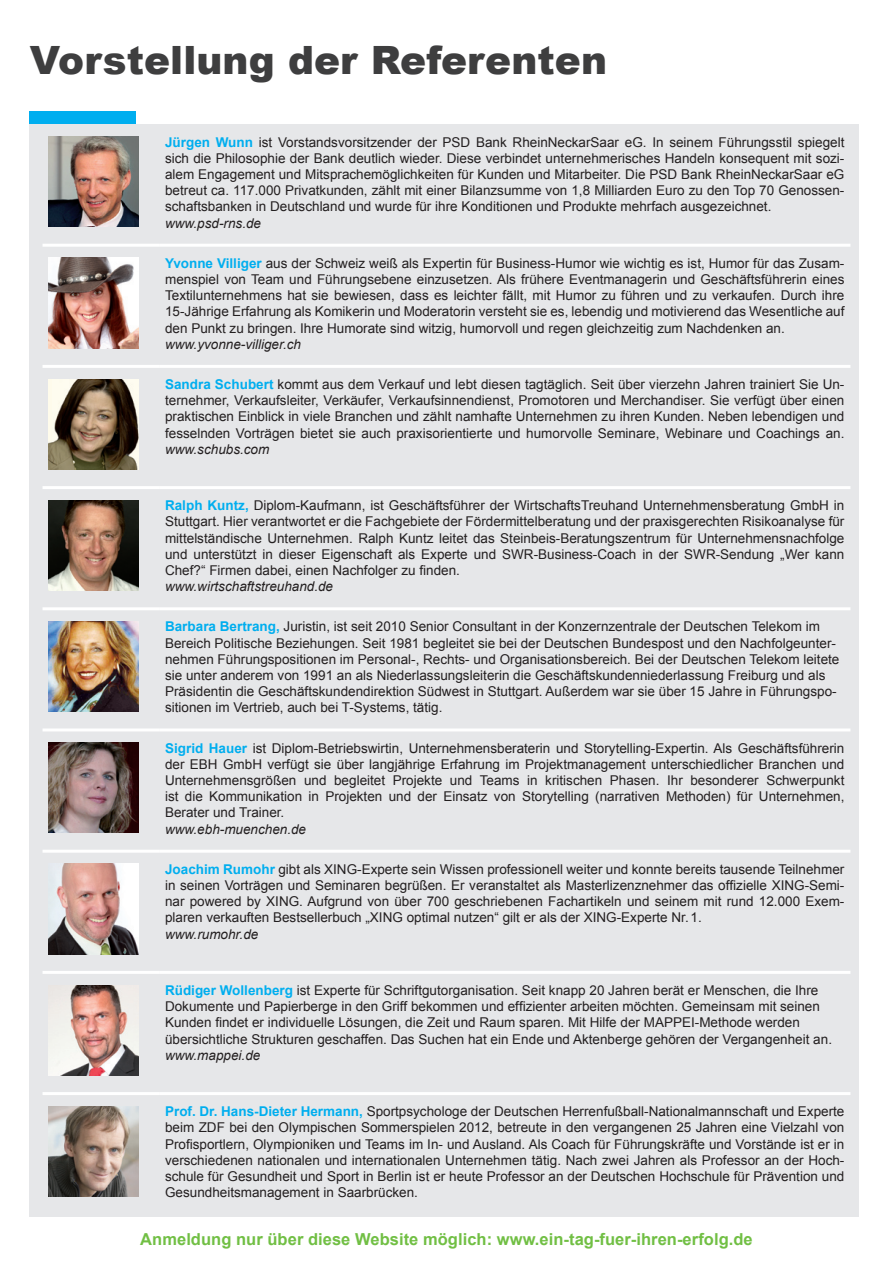
<style>
.page{position:relative;width:893px;height:1263px;background:#fff}
.page>*{position:absolute;margin:0;border:0;box-sizing:border-box;transform-origin:0 0}
.t1{font:900 39px "Arial";letter-spacing:.005em;color:#3e3e3f}
.t2{font:700 16.5px "Arial";letter-spacing:.005em;color:#71bf44}
.t3{font:13.5px/16.2px "Arial";color:#231f20;text-align:justify}
.t4{font:italic 13.5px "Arial";color:#231f20}
.s1{font-weight:700;color:#00aeef}
</style>
<div class="page">
<div style="left:30px;top:124px;width:829px;height:1093px;background:#e6e7e9"></div>
<div style="left:30px;top:111px;width:106px;height:13px;background:#00aeef"></div>
<hr style="left:43px;top:850px;width:116px;height:3px;background:#fff">
<hr style="left:159px;top:850px;width:691px;height:3px;background:#fff">
<hr style="left:43px;top:971px;width:116px;height:3px;background:#fff">
<hr style="left:159px;top:971px;width:691px;height:3px;background:#fff">
<hr style="left:43px;top:1092px;width:116px;height:3px;background:#fff">
<hr style="left:159px;top:1092px;width:691px;height:3px;background:#fff">
<hr style="left:43px;top:244px;width:116px;height:3px;background:#fff">
<hr style="left:159px;top:244px;width:691px;height:3px;background:#fff">
<hr style="left:43px;top:365px;width:116px;height:3px;background:#fff">
<hr style="left:159px;top:365px;width:691px;height:3px;background:#fff">
<hr style="left:43px;top:486px;width:116px;height:3px;background:#fff">
<hr style="left:159px;top:486px;width:691px;height:3px;background:#fff">
<hr style="left:43px;top:607px;width:116px;height:3px;background:#fff">
<hr style="left:159px;top:607px;width:691px;height:3px;background:#fff">
<hr style="left:43px;top:728px;width:116px;height:3px;background:#fff">
<hr style="left:159px;top:728px;width:691px;height:3px;background:#fff">
<img style="left:49px;top:137px;width:90px;height:90px">
<img style="left:49px;top:258px;width:90px;height:90px">
<img style="left:49px;top:379px;width:90px;height:90px">
<img style="left:49px;top:500px;width:90px;height:90px">
<img style="left:49px;top:621px;width:90px;height:91px">
<img style="left:49px;top:743px;width:90px;height:90px">
<img style="left:49px;top:864px;width:90px;height:90px">
<img style="left:49px;top:985px;width:90px;height:90px">
<img style="left:49px;top:1106px;width:90px;height:90px">
<h1 class="t1" style="left:30px;top:32px;width:579px">Vorstellung der Referenten</h1>
<p class="t3" style="left:165px;top:134px;width:681px"><span class="s1">Jürgen Wunn</span> ist Vorstandsvorsitzender der PSD Bank RheinNeckarSaar eG. In seinem Führungsstil spiegelt sich die Philosophie der Bank deutlich wieder. Diese verbindet unternehmerisches Handeln konsequent mit sozi&shy;alem Engagement und Mitsprachemöglichkeiten für Kunden und Mitarbeiter. Die PSD Bank RheinNeckarSaar eG betreut ca. 117.000 Privatkunden, zählt mit einer Bilanzsumme von 1,8 Milliarden Euro zu den Top 70 Genossen&shy;schaftsbanken in Deutschland und wurde für ihre Konditionen und Produkte mehrfach ausgezeichnet.</p>
<p class="t4" style="left:165px;top:214px;width:98px">www.psd-rns.de</p>
<p class="t3" style="left:165px;top:255px;width:681px"><span class="s1">Yvonne Villiger</span> aus der Schweiz weiß als Expertin für Business-Humor wie wichtig es ist, Humor für das Zusam&shy;menspiel von Team und Führungsebene einzusetzen. Als frühere Eventmanagerin und Geschäftsführerin eines Textilunternehmens hat sie bewiesen, dass es leichter fällt, mit Humor zu führen und zu verkaufen. Durch ihre 15-Jährige Erfahrung als Komikerin und Moderatorin versteht sie es, lebendig und motivierend das Wesentliche auf den Punkt zu bringen. Ihre Humorate sind witzig, humorvoll und regen gleichzeitig zum Nachdenken an.</p>
<p class="t4" style="left:165px;top:335px;width:138px">www.yvonne-villiger.ch</p>
<p class="t3" style="left:165px;top:376px;width:681px"><span class="s1">Sandra Schubert</span> kommt aus dem Verkauf und lebt diesen tagtäglich. Seit über vierzehn Jahren trainiert Sie Un&shy;ternehmer, Verkaufsleiter, Verkäufer, Verkaufsinnendienst, Promotoren und Merchandiser. Sie verfügt über einen praktischen Einblick in viele Branchen und zählt namhafte Unternehmen zu ihren Kunden. Neben lebendigen und fesselnden Vorträgen bietet sie auch praxisorientierte und humorvolle Seminare, Webinare und Coachings an.</p>
<p class="t4" style="left:165px;top:440px;width:106px">www.schubs.com</p>
<p class="t3" style="left:165px;top:497px;width:681px"><span class="s1">Ralph Kuntz,</span> Diplom-Kaufmann, ist Geschäftsführer der WirtschaftsTreuhand Unternehmensberatung GmbH in Stuttgart. Hier verantwortet er die Fachgebiete der Fördermittelberatung und der praxisgerechten Risikoanalyse für mittelständische Unternehmen. Ralph Kuntz leitet das Steinbeis-Beratungszentrum für Unternehmensnachfolge und unterstützt in dieser Eigenschaft als Experte und SWR-Business-Coach in der SWR-Sendung „Wer kann Chef?“ Firmen dabei, einen Nachfolger zu finden.</p>
<p class="t4" style="left:165px;top:578px;width:170px">www.wirtschaftstreuhand.de</p>
<p class="t3" style="left:165px;top:619px;width:676px;text-align:left"><span class="s1">Barbara Bertrang,</span> Juristin, ist seit 2010 Senior Consultant in der Konzernzentrale der Deutschen Telekom im Bereich Politische Beziehungen. Seit 1981 begleitet sie bei der Deutschen Bundespost und den Nachfolgeunter&shy;nehmen Führungspositionen im Personal-, Rechts- und Organisationsbereich. Bei der Deutschen Telekom leitete sie unter anderem von 1991 an als Niederlassungsleiterin die Geschäftskundenniederlassung Freiburg und als Präsidentin die Geschäftskundendirektion Südwest in Stuttgart. Außerdem war sie über 15 Jahre in Führungspo&shy;sitionen im Vertrieb, auch bei T-Systems, tätig.</p>
<p class="t3" style="left:165px;top:740px;width:681px"><span class="s1">Sigrid Hauer</span> ist Diplom-Betriebswirtin, Unternehmensberaterin und Storytelling-Expertin. Als Geschäftsführerin der EBH GmbH verfügt sie über langjährige Erfahrung im Projektmanagement unterschiedlicher Branchen und Unternehmensgrößen und begleitet Projekte und Teams in kritischen Phasen. Ihr besonderer Schwerpunkt ist die Kommunikation in Projekten und der Einsatz von Storytelling (narrativen Methoden) für Unternehmen, Berater und Trainer.</p>
<p class="t4" style="left:165px;top:820px;width:143px">www.ebh-muenchen.de</p>
<p class="t3" style="left:165px;top:861px;width:681px"><span class="s1">Joachim Rumohr</span> gibt als XING-Experte sein Wissen professionell weiter und konnte bereits tausende Teilnehmer in seinen Vorträgen und Seminaren begrüßen. Er veranstaltet als Masterlizenznehmer das offizielle XING-Semi&shy;nar powered by XING. Aufgrund von über 700 geschriebenen Fachartikeln und seinem mit rund 12.000 Exem&shy;plaren verkauften Bestsellerbuch „XING optimal nutzen“ gilt er als der XING-Experte Nr.1.</p>
<p class="t4" style="left:165px;top:925px;width:95px">www.rumohr.de</p>
<p class="t3" style="left:165px;top:982px;width:668px;text-align:left"><span class="s1">Rüdiger Wollenberg</span> ist Experte für Schriftgutorganisation. Seit knapp 20 Jahren berät er Menschen, die Ihre Dokumente und Papierberge in den Griff bekommen und effizienter arbeiten möchten. Gemeinsam mit seinen Kunden findet er individuelle Lösungen, die Zeit und Raum sparen. Mit Hilfe der MAPPEI-Methode werden übersichtliche Strukturen geschaffen. Das Suchen hat ein Ende und Aktenberge gehören der Vergangenheit an.</p>
<p class="t4" style="left:165px;top:1046px;width:97px">www.mappei.de</p>
<p class="t3" style="left:165px;top:1103px;width:681px"><span class="s1">Prof. Dr. Hans-Dieter Hermann,</span> Sportpsychologe der Deutschen Herrenfußball-Nationalmannschaft und Experte beim ZDF bei den Olympischen Sommerspielen 2012, betreute in den vergangenen 25 Jahren eine Vielzahl von Profisportlern, Olympioniken und Teams im In- und Ausland. Als Coach für Führungskräfte und Vorstände ist er in verschiedenen nationalen und internationalen Unternehmen tätig. Nach zwei Jahren als Professor an der Hoch&shy;schule für Gesundheit und Sport in Berlin ist er heute Professor an der Deutschen Hochschule für Prävention und Gesundheitsmanagement in Saarbrücken.</p>
<p class="t2" style="left:140px;top:1228px;width:614px">Anmeldung nur über diese Website möglich: www.ein-tag-fuer-ihren-erfolg.de</p>
</div>
